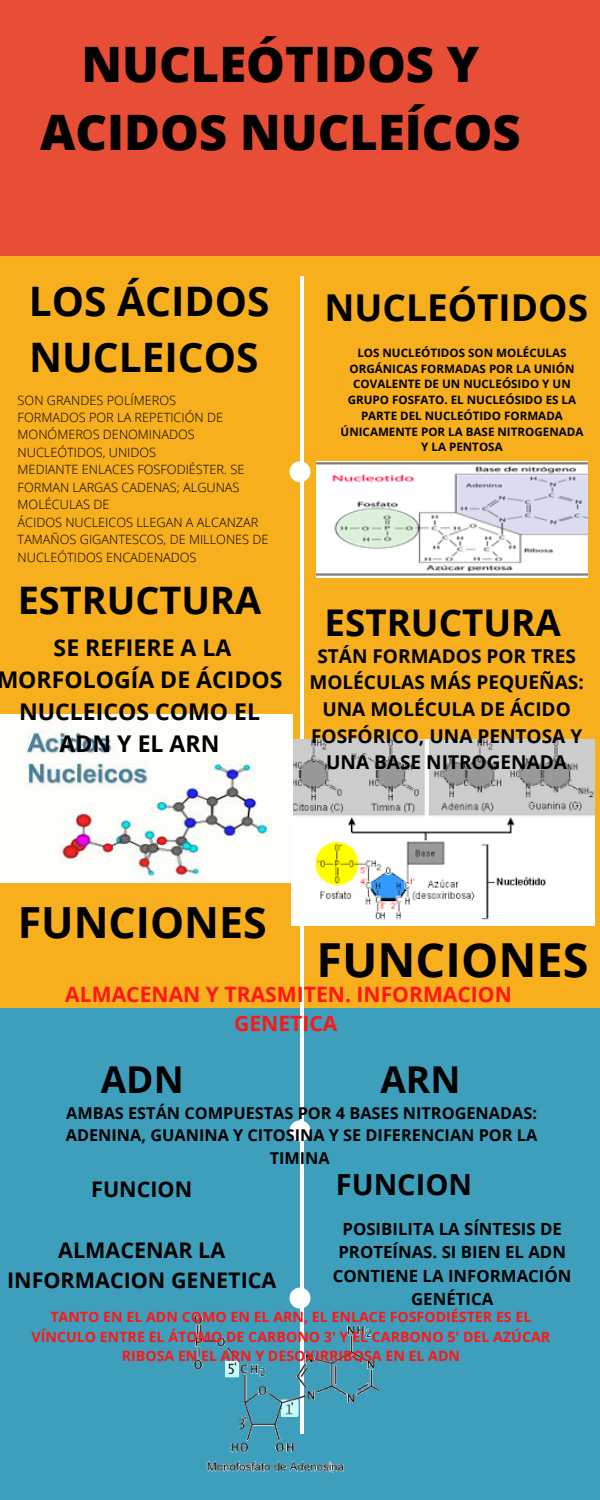
<style>
.page{position:relative;width:600px;height:1500px;background:#fff}
.page>*{position:absolute;margin:0;border:0;box-sizing:border-box;transform-origin:0 0}
.t1{font:800 48.9px/68.1px "Open Sans";color:#000;text-align:center}
.t2{font:700 46.9px "Open Sans";color:#000}
.t3{font:700 42.9px "Open Sans";color:#000}
.t4{font:700 40.7px/56.3px "Open Sans";color:#000}
.t5{font:700 37.9px "Open Sans";color:#000}
.t6{font:700 37px "Open Sans";color:#000}
.t7{font:700 36.8px "Open Sans";color:#000}
.t8{font:700 29px "Open Sans";color:#000}
.t9{font:700 23px/32.2px "Open Sans";color:#000;text-align:center}
.t10{font:700 21.5px/30.1px "Open Sans";color:#000;text-align:center}
.t11{font:700 21.1px/29.5px "Open Sans";color:#ff1616;text-align:center}
.t12{font:700 19.1px/26.7px "Open Sans";color:#000;text-align:center}
.t13{font:700 16.8px/23.5px "Open Sans";color:#000;text-align:center}
.t14{font:700 16.3px/22.5px "Open Sans";color:#000;text-align:center}
.t15{font:700 14.2px/19.5px "Open Sans";color:#ff1616;text-align:center}
.t16{font:300 12.8px/17.5px "Open Sans";color:#000}
.t17{font:700 11.6px/15.8px "Open Sans";color:#000;text-align:center}
</style>
<div class="page">
<div style="left:0;top:0;width:600px;height:256px;background:#e84e36"></div>
<div style="left:0;top:256px;width:600px;height:823px;background:#f7af1e"></div>
<div style="left:0;top:1008px;width:600px;height:492px;background:#3e9fbd"></div>
<hr style="left:300px;top:276px;width:4px;height:1158px;background:#fff">
<div style="left:290px;top:461px;width:21px;height:21px;background:#fff;border-radius:50%"></div>
<img style="left:291px;top:739px;width:303px;height:187px">
<div style="left:290px;top:832px;width:21px;height:21px;background:#fff;border-radius:50%"></div>
<div style="left:290px;top:1120px;width:21px;height:21px;background:#fff;border-radius:50%"></div>
<img style="left:188px;top:1313px;width:191px;height:160px">
<div style="left:290px;top:1288px;width:21px;height:21px;background:#fff;border-radius:50%"></div>
<img style="left:316px;top:461px;width:272px;height:116px">
<img style="left:0;top:715px;width:293px;height:168px">
<p class="t1" style="left:40px;top:29px;width:482px">NUCLEÓTIDOS Y<br>ACIDOS NUCLEÍCOS</p>
<p class="t4" style="left:29px;top:272px;width:242px">LOS ÁCIDOS<br>NUCLEICOS</p>
<p class="t16" style="left:18px;top:391px;width:160px">SON GRANDES POLÍMEROS</p>
<p class="t16" style="left:18px;top:408px;width:207px">FORMADOS POR LA REPETICIÓN DE<br>MONÓMEROS DENOMINADOS<br>NUCLEÓTIDOS, UNIDOS</p>
<p class="t16" style="left:18px;top:461px;width:228px">MEDIANTE ENLACES FOSFODIÉSTER. SE<br>FORMAN LARGAS CADENAS; ALGUNAS<br>MOLÉCULAS DE</p>
<p class="t16" style="left:18px;top:513px;width:252px">ÁCIDOS NUCLEICOS LLEGAN A ALCANZAR<br>TAMAÑOS GIGANTESCOS, DE MILLONES DE</p>
<p class="t16" style="left:18px;top:548px;width:180px">NUCLEÓTIDOS ENCADENADOS</p>
<p class="t5" style="left:18px;top:574px;width:245px">ESTRUCTURA</p>
<p class="t6" style="left:325px;top:282px;width:265px">NUCLEÓTIDOS</p>
<p class="t17" style="left:341px;top:345px;width:244px">LOS NUCLEÓTIDOS SON MOLÉCULAS<br>ORGÁNICAS FORMADAS POR LA UNIÓN<br>COVALENTE DE UN NUCLEÓSIDO Y UN<br>GRUPO FOSFATO. EL NUCLEÓSIDO ES LA<br>PARTE DEL NUCLEÓTIDO FORMADA<br>ÚNICAMENTE POR LA BASE NITROGENADA<br>Y LA PENTOSA</p>
<p class="t7" style="left:325px;top:597px;width:238px">ESTRUCTURA</p>
<p class="t9" style="left:-3px;top:631px;width:287px">SE REFIERE A LA<br>MORFOLOGÍA DE ÁCIDOS<br>NUCLEICOS COMO EL<br>ADN Y EL ARN</p>
<p class="t12" style="left:309px;top:642px;width:276px">STÁN FORMADOS POR TRES<br>MOLÉCULAS MÁS PEQUEÑAS:<br>UNA MOLÉCULA DE ÁCIDO<br>FOSFÓRICO, UNA PENTOSA Y<br>UNA BASE NITROGENADA</p>
<p class="t3" style="left:18px;top:892px;width:251px">FUNCIONES</p>
<p class="t2" style="left:316px;top:927px;width:274px">FUNCIONES</p>
<p class="t11" style="left:65px;top:979px;width:448px">ALMACENAN Y TRASMITEN. INFORMACION<br>GENETICA</p>
<p class="t6" style="left:101px;top:1054px;width:84px">ADN</p>
<p class="t6" style="left:380px;top:1054px;width:81px">ARN</p>
<p class="t14" style="left:66px;top:1101px;width:473px">AMBAS ESTÁN COMPUESTAS POR 4 BASES NITROGENADAS:<br>ADENINA, GUANINA Y CITOSINA Y SE DIFERENCIAN POR LA<br>TIMINA</p>
<p class="t10" style="left:91px;top:1174px;width:103px">FUNCION</p>
<p class="t8" style="left:336px;top:1164px;width:138px">FUNCION</p>
<p class="t10" style="left:7px;top:1234px;width:271px">ALMACENAR LA<br>INFORMACION GENETICA</p>
<p class="t13" style="left:333px;top:1216px;width:240px">POSIBILITA LA SÍNTESIS DE<br>PROTEÍNAS. SI BIEN EL ADN<br>CONTIENE LA INFORMACIÓN<br>GENÉTICA</p>
<p class="t15" style="left:32px;top:1307px;width:520px">TANTO EN EL ADN COMO EN EL ARN, EL ENLACE FOSFODIÉSTER ES EL<br>VÍNCULO ENTRE EL ÁTOMO DE CARBONO 3' Y EL CARBONO 5' DEL AZÚCAR<br>RIBOSA EN EL ARN Y DESOXIRRIBOSA EN EL ADN</p>
</div>
